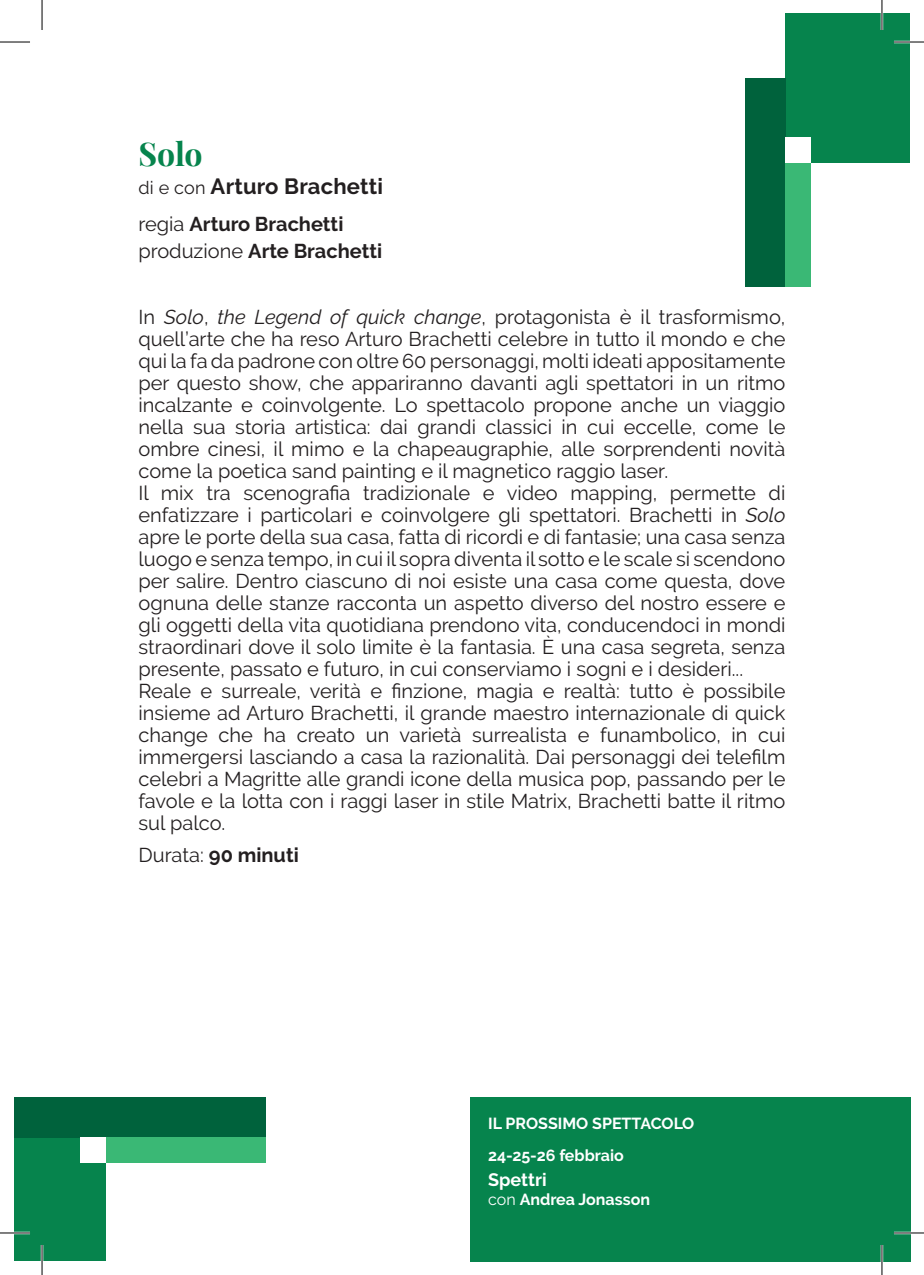
<style>
.page{position:relative;width:924px;height:1275px;background:#fff}
.page>*{position:absolute;margin:0;border:0;box-sizing:border-box;transform-origin:0 0}
.t1{font:700 32px "Playfair Display";color:#06844d}
.t2{font:700 22px "Raleway";letter-spacing:.01em;color:#231f20}
.t3{font:20px/22px "Raleway";color:#231f20}
.t4{font:700 20px/27.6px "Raleway";color:#231f20}
.t5{font:700 18px "Raleway";color:#fff}
.t6{font:700 16px/32.4px "Raleway";color:#fff}
.s1{font-weight:400;font-size:18px}
.s2{font-weight:400}
.s3{font-style:italic}
</style>
<div class="page">
<div style="left:14px;top:1137px;width:91px;height:124px;background:#06844d"></div>
<div style="left:14px;top:1096px;width:251px;height:41px;background:#00623c"></div>
<div style="left:99px;top:1137px;width:166px;height:25px;background:#3ab875"></div>
<div style="left:80px;top:1137px;width:25px;height:25px;background:#fff"></div>
<div style="left:785px;top:14px;width:124px;height:149px;background:#06844d"></div>
<div style="left:744px;top:78px;width:41px;height:209px;background:#00623c"></div>
<div style="left:785px;top:163px;width:25px;height:124px;background:#3ab875"></div>
<div style="left:785px;top:137px;width:25px;height:26px;background:#fff"></div>
<div style="left:469px;top:1096px;width:440px;height:165px;background:#06844d"></div>
<hr style="left:893px;top:41px;width:30px;height:2px;background:#fff">
<hr style="left:0;top:1231px;width:30px;height:3px;background:#fff">
<hr style="left:893px;top:1231px;width:30px;height:3px;background:#fff">
<hr style="left:41px;top:1245px;width:2px;height:30px;background:#fff">
<hr style="left:880px;top:0;width:2px;height:30px;background:#fff">
<hr style="left:880px;top:1245px;width:2px;height:30px;background:#fff">
<hr style="left:0;top:42px;width:30px;height:1px;background:#000">
<hr style="left:893px;top:42px;width:30px;height:1px;background:#000">
<hr style="left:0;top:1232px;width:30px;height:1px;background:#000">
<hr style="left:893px;top:1232px;width:30px;height:1px;background:#000">
<hr style="left:42px;top:0;width:1px;height:30px;background:#000">
<hr style="left:42px;top:1245px;width:1px;height:30px;background:#000">
<hr style="left:881px;top:0;width:1px;height:30px;background:#000">
<hr style="left:881px;top:1245px;width:1px;height:30px;background:#000">
<h1 class="t1" style="left:138px;top:129px;width:66px">Solo</h1>
<p class="t2" style="left:138px;top:173px;width:246px"><span class="s1">di e con</span> Arturo Brachetti</p>
<p class="t4" style="left:138px;top:210px;width:245px"><span class="s2">regia</span> Arturo Brachetti <span class="s2">produzione</span> Arte Brachetti</p>
<p class="t3" style="left:138px;top:306px;width:648px">In <span class="s3">Solo</span>, <span class="s3">the Legend of quick change</span>, protagonista è il trasformismo, quell’arte che ha reso Arturo Brachetti celebre in tutto il mondo e che qui la fa da padrone con oltre 60 personaggi, molti ideati appositamente per questo show, che appariranno davanti agli spettatori in un ritmo incalzante e coinvolgente. Lo spettacolo propone anche un viaggio nella sua storia artistica: dai grandi classici in cui eccelle, come le ombre cinesi, il mimo e la chapeaugraphie, alle sorprendenti novità come la poetica sand painting e il magnetico raggio laser.<br>Il mix tra scenografia tradizionale e video mapping, permette di enfatizzare i particolari e coinvolgere gli spettatori. Brachetti in <span class="s3">Solo </span>apre le porte della sua casa, fatta di ricordi e di fantasie; una casa senza luogo e senza tempo, in cui il sopra diventa il sotto e le scale si scendono per salire. Dentro ciascuno di noi esiste una casa come questa, dove ognuna delle stanze racconta un aspetto diverso del nostro essere e gli oggetti della vita quotidiana prendono vita, conducendoci in mondi straordinari dove il solo limite è la fantasia. È una casa segreta, senza presente, passato e futuro, in cui conserviamo i sogni e i desideri...<br>Reale e surreale, verità e finzione, magia e realtà: tutto è possibile insieme ad Arturo Brachetti, il grande maestro internazionale di quick change che ha creato un varietà surrealista e funambolico, in cui immergersi lasciando a casa la razionalità. Dai personaggi dei telefilm celebri a Magritte alle grandi icone della musica pop, passando per le favole e la lotta con i raggi laser in stile Matrix, Brachetti batte il ritmo sul palco.</p>
<p class="t4" style="left:138px;top:841px;width:162px"><span class="s2">Durata:</span> 90 minuti</p>
<p class="t6" style="left:488px;top:1107px;width:208px">IL PROSSIMO SPETTACOLO<br>24-25-26 febbraio</p>
<p class="t5" style="left:488px;top:1169px;width:60px">Spettri</p>
<p class="t6" style="left:488px;top:1183px;width:163px"><span class="s2">con</span> Andrea Jonasson</p>
</div>
